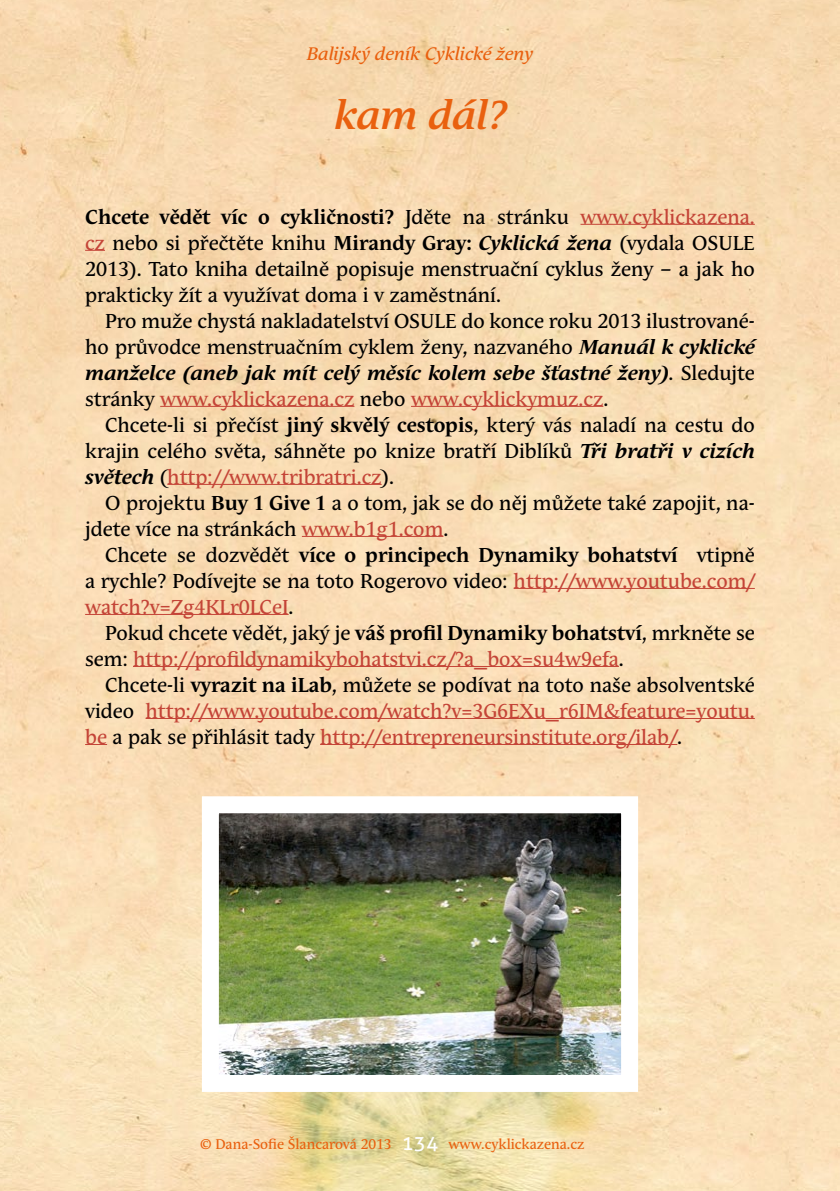
<style>
.page{position:relative;width:840px;height:1191px;background:#fff}
.page>*{position:absolute;margin:0;border:0;box-sizing:border-box;transform-origin:0 0}
.titulek_fáze{font:italic 700 40px "Andulka Book Pro";color:#e9600f}
.OWtext{font:20px/26px "Andulka Text Pro";color:#000;text-align:justify}
.OWtext-2{font:20px/26px "Andulka Text Pro";color:#c44437}
.text_bez_zarazky{font:20px/26px "Andulka Text Pro";color:#000;text-align:justify}
.t1{font:20px "Aller";color:#fff}
.t2{font:italic 18px "Andulka Text Pro";color:#e9600f}
.t3{font:14px "Andulka Text Pro";color:#e9600f}
.s1{font-weight:700}
.s2{color:#c44437}
.s3{font-weight:700;font-style:italic}
.s4{color:#000}
.s5{font-weight:700;color:#000}
</style>
<div class="page">
<img style="left:0;top:0;width:839px;height:1191px">
<hr style="left:580px;top:224px;width:174px;height:1px;background:#c44437">
<svg style="left:85px;top:250px;width:20px;height:1px"></svg>
<hr style="left:160px;top:406px;width:194px;height:1px;background:#c44437">
<hr style="left:411px;top:406px;width:192px;height:1px;background:#c44437">
<hr style="left:167px;top:484px;width:214px;height:1px;background:#c44437">
<hr style="left:302px;top:536px;width:141px;height:1px;background:#c44437">
<hr style="left:513px;top:588px;width:241px;height:1px;background:#c44437">
<hr style="left:85px;top:614px;width:203px;height:1px;background:#c44437">
<hr style="left:133px;top:666px;width:485px;height:1px;background:#c44437">
<hr style="left:145px;top:718px;width:609px;height:1px;background:#c44437">
<svg style="left:85px;top:744px;width:22px;height:1px"></svg>
<hr style="left:320px;top:744px;width:357px;height:1px;background:#c44437">
<img style="left:220px;top:814px;width:399px;height:260px">
<p class="t2" style="left:306px;top:44px;width:228px">Balijský deník Cyklické ženy</p>
<p class="titulek_fáze" style="left:334px;top:92px;width:173px">kam dál?</p>
<p class="text_bez_zarazky" style="left:85px;top:204px;width:670px"><span class="s1">Chcete vědět víc o cykličnosti?</span> Jděte na stránku <span class="s2">www.cyklickazena. cz</span> nebo si přečtěte knihu <span class="s1">Mirandy Gray:</span> <span class="s3">Cyklická žena</span> (vydala OSULE 2013). Tato kniha detailně popisuje menstruační cyklus ženy – a jak ho prakticky žít a využívat doma i v zaměstnání.</p>
<p class="OWtext" style="left:85px;top:308px;width:670px;text-indent:20px">Pro muže chystá nakladatelství OSULE do konce roku 2013 ilustrované&shy;ho průvodce menstruačním cyklem ženy, nazvaného <span class="s3">Manuál k cyklické manželce (aneb jak mít celý měsíc kolem sebe šťastné ženy)</span>. Sledujte stránky <span class="s2">www.cyklickazena.cz</span> nebo <span class="s2">www.cyklickymuz.cz</span>.</p>
<p class="OWtext" style="left:85px;top:412px;width:671px;text-indent:20px">Chcete-li si přečíst <span class="s1">jiný skvělý cestopis</span>, který vás naladí na cestu do krajin celého světa, sáhněte po knize bratří Diblíků <span class="s3">Tři bratři v cizích světech</span> (<span class="s2">http://www.tribratri.cz</span>).</p>
<p class="OWtext" style="left:85px;top:490px;width:670px;text-indent:20px">O projektu <span class="s1">Buy 1 Give 1</span> a o tom, jak se do něj můžete také zapojit, na&shy;jdete více na stránkách <span class="s2">www.b1g1.com</span>.</p>
<p class="OWtext" style="left:85px;top:542px;width:670px;text-indent:20px">Chcete se dozvědět <span class="s1">více o principech Dynamiky bohatství</span> vtipně a rychle? Podívejte se na toto Rogerovo video: <span class="s2">http://www.youtube.com/ watch?v=Zg4KLr0LCeI</span>.</p>
<p class="OWtext-2" style="left:85px;top:620px;width:670px;text-indent:20px"><span class="s4">Pokud chcete vědět, jaký je</span> <span class="s5">váš profil Dynamiky bohatství</span><span class="s4">, mrkněte se sem:</span> http://profildynamikybohatstvi.cz/?a_box=su4w9efa<span class="s4">.</span></p>
<p class="OWtext-2" style="left:85px;top:672px;width:670px;text-align:justify;text-indent:20px"><span class="s4">Chcete-li</span> <span class="s5">vyrazit na iLab</span><span class="s4">, můžete se podívat na toto naše absolventské video</span> http://www.youtube.com/watch?v=3G6EXu_r6IM&amp;feature=youtu. be <span class="s4">a pak se přihlásit tady</span> http://entrepreneursinstitute.org/ilab/<span class="s4">.</span></p>
<p class="t3" style="left:200px;top:1136px;width:193px">© Dana-Sofie Šlancarová 2013</p>
<p class="t3" style="left:448px;top:1136px;width:137px">www.cyklickazena.cz</p>
<p class="t1" style="left:402px;top:1131px;width:37px">134</p>
</div>
